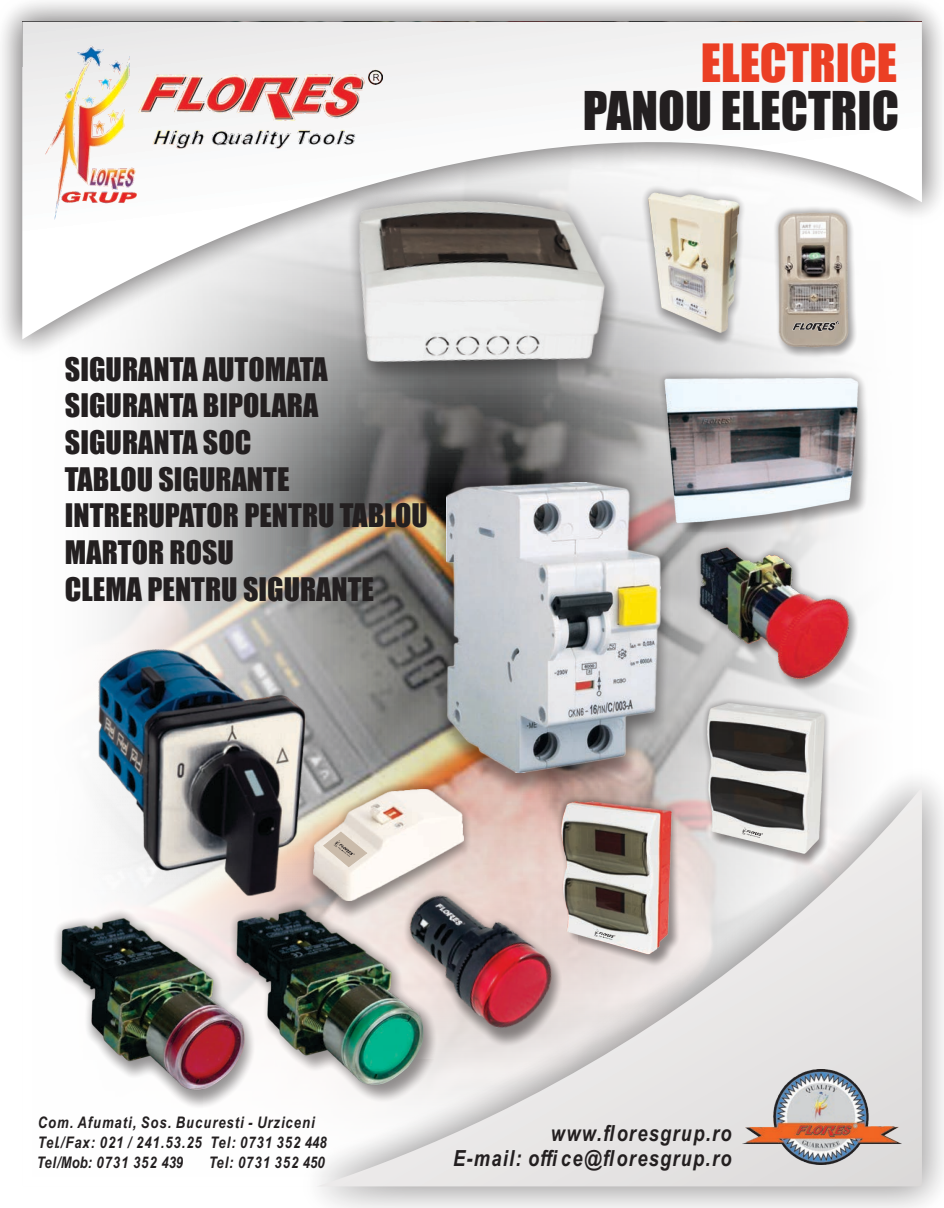
<style>
.page{position:relative;width:944px;height:1208px;background:#fff}
.page>*{position:absolute;margin:0;border:0;box-sizing:border-box;transform-origin:0 0}
.t1{font:49.35px "Impact";color:#231f20}
.t2{font:48.75px "Impact";color:#eb3f24}
.t3{font:30px/36.6px "Impact";color:#231f20}
.t4{font:italic 700 22.2px/24.8px "Arial";letter-spacing:.07em;color:#231f20;text-align:right;scale:.82 1}
.t5{font:italic 700 15.9px/19.6px "Arial";letter-spacing:.07em;color:#231f20;scale:.82 1}
</style>
<div class="page">
<img style="left:3px;top:2px;width:938px;height:1206px">
<svg style="left:3px;top:2px;width:17px;height:14px"></svg>
<svg style="left:924px;top:2px;width:17px;height:14px"></svg>
<svg style="left:3px;top:1191px;width:17px;height:17px"></svg>
<svg style="left:924px;top:1191px;width:17px;height:17px"></svg>
<svg style="left:82px;top:2px;width:27px;height:2px"></svg>
<svg style="left:151px;top:2px;width:27px;height:7px"></svg>
<p class="t3" style="left:65px;top:352px;width:365px">SIGURANTA AUTOMATA<br>SIGURANTA BIPOLARA<br>SIGURANTA SOC<br>TABLOU SIGURANTE<br>INTRERUPATOR PENTRU TABLOU<br>MARTOR ROSU<br>CLEMA PENTRU SIGURANTE</p>
<h2 class="t2" style="left:701px;top:43px;width:198px">ELECTRICE</h2>
<h1 class="t1" style="left:583px;top:91px;width:318px">PANOU ELECTRIC</h1>
<p class="t5" style="left:37px;top:1114px;width:355px">Com. Afumati, Sos. Bucuresti - Urziceni<br>Tel./Fax: 021 / 241.53.25 Tel: 0731 352 448<br>Tel/Mob: 0731 352 439</p>
<p class="t5" style="left:209px;top:1153px;width:143px">Tel: 0731 352 450</p>
<p class="t4" style="left:453px;top:1123px;width:341px">www.floresgrup.ro<br>E-mail: office@floresgrup.ro</p>
</div>
